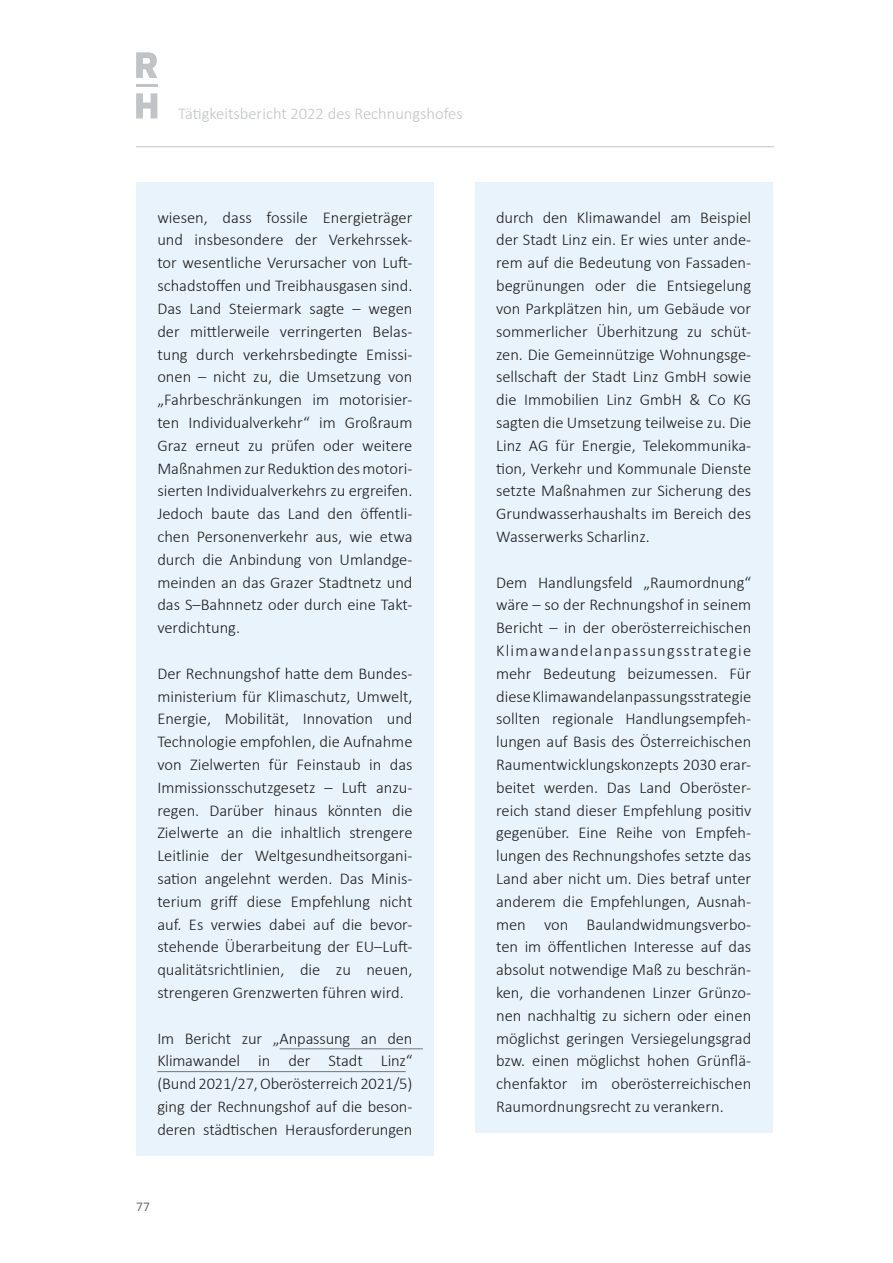
<style>
.page{position:relative;width:893px;height:1263px;background:#fff}
.page>*{position:absolute;margin:0;border:0;box-sizing:border-box;transform-origin:0 0}
.Empfehlungsbox_Empfehlungsbox_Aufzählung{font:300 16.5px/22.8px "Calibri";color:#1d1d1b;text-align:justify}
.t1{font:300 16.5px "Calibri";color:#c0c4c6}
.t2{font:13.5px "Calibri";color:#707578}
</style>
<div class="page">
<hr style="left:136px;top:146px;width:638px;height:1px;background:#c0c4c6">
<svg style="left:136px;top:93px;width:21px;height:25px"></svg>
<svg style="left:136px;top:52px;width:21px;height:26px"></svg>
<hr style="left:136px;top:84px;width:21px;height:3px;background:#c0c4c6">
<div style="left:136px;top:183px;width:298px;height:471px;background:#e9f3fc"></div>
<div style="left:136px;top:639px;width:298px;height:380px;background:#e9f3fc"></div>
<div style="left:136px;top:1003px;width:298px;height:153px;background:#e9f3fc"></div>
<hr style="left:280px;top:1048px;width:143px;height:1px;background:#707578">
<hr style="left:157px;top:1071px;width:249px;height:1px;background:#707578">
<div style="left:475px;top:183px;width:297px;height:380px;background:#e9f3fc"></div>
<div style="left:475px;top:547px;width:297px;height:586px;background:#e9f3fc"></div>
<p class="t1" style="left:178px;top:103px;width:286px">Tätigkeitsbericht 2022 des Rechnungshofes</p>
<p class="Empfehlungsbox_Empfehlungsbox_Aufzählung" style="left:157px;top:206px;width:257px">wiesen, dass fossile Energieträger und insbesondere der Verkehrssek&shy;tor wesentliche Verursacher von Luft&shy;schadstoffen und Treibhausgasen sind.<br>Das Land Steiermark sagte – wegen der mittlerweile verringerten Belas&shy;tung durch verkehrsbedingte Emissi&shy;onen – nicht zu, die Umsetzung von „Fahrbeschränkungen im motorisier&shy;ten Individualverkehr“ im Großraum Graz erneut zu prüfen oder weitere Maßnahmen zur Reduktion des motori&shy;sierten Individualverkehrs zu ergreifen.<br>Jedoch baute das Land den öffentli&shy;chen Personenverkehr aus, wie etwa durch die Anbindung von Umlandge&shy;meinden an das Grazer Stadtnetz und das S–Bahnnetz oder durch eine Takt&shy;verdichtung.</p>
<p class="Empfehlungsbox_Empfehlungsbox_Aufzählung" style="left:157px;top:662px;width:257px">Der Rechnungshof hatte dem Bundes&shy;ministerium für Klimaschutz, Umwelt, Energie, Mobilität, Innovation und Technologie empfohlen, die Aufnahme von Zielwerten für Feinstaub in das Immissionsschutzgesetz – Luft anzu&shy;regen. Darüber hinaus könnten die Zielwerte an die inhaltlich strengere Leitlinie der Weltgesundheitsorgani&shy;sation angelehnt werden. Das Minis&shy;terium griff diese Empfehlung nicht auf. Es verwies dabei auf die bevor&shy;stehende Überarbeitung der EU–Luft&shy;qualitätsrichtlinien, die zu neuen, strengeren Grenzwerten führen wird.</p>
<p class="Empfehlungsbox_Empfehlungsbox_Aufzählung" style="left:157px;top:1027px;width:257px">Im Bericht zur „Anpassung an den Klimawandel in der Stadt Linz“ (Bund2021/27, Oberösterreich2021/5) ging der Rechnungshof auf die beson&shy;deren städtischen Herausforderungen</p>
<p class="t2" style="left:136px;top:1198px;width:15px">77</p>
<p class="Empfehlungsbox_Empfehlungsbox_Aufzählung" style="left:496px;top:206px;width:257px">durch den Klimawandel am Beispiel der Stadt Linz ein. Er wies unter ande&shy;rem auf die Bedeutung von Fassaden&shy;begrünungen oder die Entsiegelung von Parkplätzen hin, um Gebäude vor sommerlicher Überhitzung zu schüt&shy;zen. Die Gemeinnützige Wohnungsge&shy;sellschaft der Stadt Linz GmbH sowie die Immobilien Linz GmbH &amp; Co KG sagten die Umsetzung teilweise zu. Die Linz AG für Energie, Telekommunika&shy;tion, Verkehr und Kommunale Dienste setzte Maßnahmen zur Sicherung des Grundwasserhaushalts im Bereich des Wasserwerks Scharlinz.</p>
<p class="Empfehlungsbox_Empfehlungsbox_Aufzählung" style="left:496px;top:570px;width:257px">Dem Handlungsfeld „Raumordnung“ wäre – so der Rechnungshof in seinem Bericht – in der oberösterreichischen Klimawandelanpassungsstrategie mehr Bedeutung beizumessen. Für diese Klimawandelanpassungsstrategie sollten regionale Handlungsempfeh&shy;lungen auf Basis des Österreichischen Raumentwicklungskonzepts 2030 erar&shy;beitet werden. Das Land Oberöster&shy;reich stand dieser Empfehlung positiv gegenüber. Eine Reihe von Empfeh&shy;lungen des Rechnungshofes setzte das Land aber nicht um. Dies betraf unter anderem die Empfehlungen, Ausnah&shy;men von Baulandwidmungsverbo&shy;ten im öffentlichen Interesse auf das absolut notwendige Maß zu beschrän&shy;ken, die vorhandenen Linzer Grünzo&shy;nen nachhaltig zu sichern oder einen möglichst geringen Versiegelungsgrad bzw. einen möglichst hohen Grünflä&shy;chenfaktor im oberösterreichischen Raumordnungsrecht zu verankern.</p>
</div>
